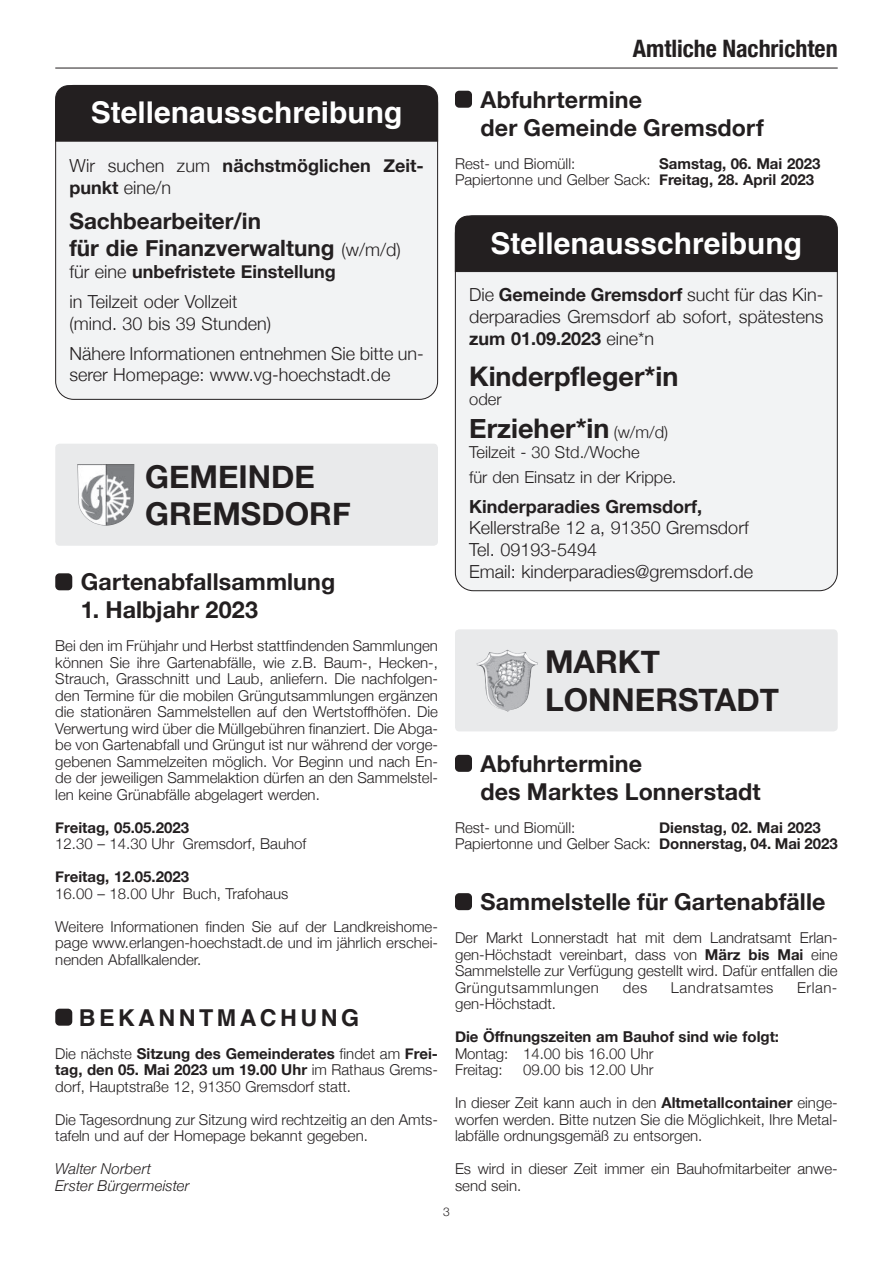
<style>
.page{position:relative;width:893px;height:1263px;background:#fff}
.page>*{position:absolute;margin:0;border:0;box-sizing:border-box;transform-origin:0 0}
.t1{font:700 31.5px/37.8px "Helvetica Neue";color:#231f20}
.t2{font:700 30px "Helvetica";color:#fff}
.t3{font:700 27px "Helvetica Neue";color:#231f20}
.t4{font:700 condensed 24px "Helvetica Neue";color:#231f20}
.t5{font:700 23.25px/27.9px "Helvetica Neue";letter-spacing:.005em;color:#231f20}
.t6{font:700 23.25px "Helvetica";letter-spacing:.15em;color:#231f20}
.t7{font:700 22.5px/27px "Helvetica Neue";color:#231f20}
.t8{font:300 18px/21.6px "Helvetica Neue";color:#231f20}
.t9{font:700 18px/21.6px "Helvetica Neue";color:#231f20}
.t10{font:300 16.5px/25px "Helvetica Neue";color:#231f20}
.t11{font:300 15px/16.5px "Helvetica Neue";color:#231f20;text-align:justify}
.t12{font:700 15px/16.5px "Helvetica Neue";color:#231f20}
.t13{font:italic 300 15px/16.5px "Helvetica Neue";letter-spacing:.005em;color:#231f20}
.t14{font:300 15px "Helvetica Neue";letter-spacing:.035em;color:#231f20}
.t15{font:300 12px "Helvetica Neue";color:#231f20}
.s1{font-weight:300}
.s2{font-weight:300;font-size:18px}
.s3{font-weight:700}
.s4{font-weight:300;font-size:16.5px}
</style>
<div class="page">
<hr style="left:55px;top:68px;width:783px;height:1px;background:#231f20">
<div style="left:55px;top:444px;width:383px;height:102px;background:#e9eaeb;border-radius:4px"></div>
<img style="left:77px;top:464px;width:5px;height:49px">
<div style="left:455px;top:629px;width:383px;height:102px;background:#e9eaeb;border-radius:4px"></div>
<img style="left:476px;top:650px;width:62px;height:62px">
<div style="left:56px;top:85px;width:382px;height:314px;background:#f2f3f4;border-radius:18px"></div>
<div style="left:55px;top:85px;width:383px;height:57px;background:#231f20"></div>
<div style="left:455px;top:216px;width:382px;height:375px;background:#f2f3f4;border-radius:18px"></div>
<div style="left:455px;top:215px;width:383px;height:57px;background:#231f20"></div>
<div style="left:55px;top:573px;width:17px;height:17px;background:#231f20;border-radius:4px"></div>
<div style="left:55px;top:1009px;width:17px;height:17px;background:#231f20;border-radius:4px"></div>
<div style="left:455px;top:91px;width:17px;height:17px;background:#231f20;border-radius:4px"></div>
<div style="left:455px;top:755px;width:17px;height:17px;background:#231f20;border-radius:4px"></div>
<div style="left:455px;top:893px;width:17px;height:17px;background:#231f20;border-radius:4px"></div>
<h2 class="t2" style="left:91px;top:101px;width:313px">Stellenausschreibung</h2>
<p class="t9" style="left:69px;top:155px;width:356px"><span class="s1">Wir suchen zum</span> nächstmöglichen Zeit&shy;punkt <span class="s1">eine/n</span></p>
<h3 class="t7" style="left:69px;top:208px;width:333px">Sachbearbeiter/in<br>für die Finanzverwaltung <span class="s2">(w/m/d)</span></h3>
<p class="t8" style="left:69px;top:257px;width:268px;line-height:30.2px">für eine <span class="s3">unbefristete Einstellung </span>in Teilzeit oder Vollzeit</p>
<p class="t8" style="left:69px;top:308px;width:356px;line-height:30.2px">(mind. 30 bis 39 Stunden)<br>Nähere Informationen entnehmen Sie bitte un-</p>
<p class="t8" style="left:69px;top:364px;width:323px">serer Homepage: www.vg-hoechstadt.de</p>
<h1 class="t1" style="left:145px;top:458px;width:207px">GEMEINDE<br>GREMSDORF</h1>
<h3 class="t5" style="left:81px;top:568px;width:256px">Gartenabfallsammlung</h3>
<h3 class="t5" style="left:81px;top:596px;width:179px">1. Halbjahr 2023</h3>
<p class="t11" style="left:55px;top:638px;width:384px">Bei den im Frühjahr und Herbst stattfindenden Sammlungen können Sie ihre Gartenabfälle, wie z.B. Baum-, Hecken-, Strauch, Grasschnitt und Laub, anliefern. Die nachfolgen&shy;den Termine für die mobilen Grüngutsammlungen ergänzen die stationären Sammelstellen auf den Wertstoffhöfen. Die Verwertung wird über die Müllgebühren finanziert. Die Abga&shy;be von Gartenabfall und Grüngut ist nur während der vorge&shy;gebenen Sammelzeiten möglich. Vor Beginn und nach En&shy;de der jeweiligen Sammelaktion dürfen an den Sammelstel&shy;len keine Grünabfälle abgelagert werden.</p>
<p class="t12" style="left:55px;top:819px;width:135px">Freitag, 05.05.2023</p>
<p class="t11" style="left:55px;top:836px;width:253px">12.30 – 14.30 Uhr Gremsdorf, Bauhof</p>
<p class="t12" style="left:55px;top:869px;width:135px">Freitag, 12.05.2023</p>
<p class="t11" style="left:55px;top:885px;width:235px">16.00 – 18.00 Uhr Buch, Trafohaus</p>
<p class="t11" style="left:55px;top:918px;width:384px">Weitere Informationen finden Sie auf der Landkreishome&shy;page www.erlangen-hoechstadt.de und im jährlich erschei&shy;nenden Abfallkalender.</p>
<h3 class="t6" style="left:79px;top:1008px;width:282px">BEKANNTMACHUNG</h3>
<p class="t11" style="left:55px;top:1045px;width:384px">Die nächste <span class="s3">Sitzung des Gemeinderates</span> findet am <span class="s3">Frei&shy;tag, den 05. Mai 2023 um 19.00 Uhr</span> im Rathaus Grems&shy;dorf, Hauptstraße 12, 91350 Gremsdorf statt.</p>
<p class="t11" style="left:55px;top:1111px;width:384px">Die Tagesordnung zur Sitzung wird rechtzeitig an den Amts&shy;tafeln und auf der Homepage bekannt gegeben.</p>
<p class="t13" style="left:55px;top:1162px;width:136px">Walter Norbert<br>Erster Bürgermeister</p>
<h3 class="t4" style="left:633px;top:40px;width:206px">Amtliche Nachrichten</h3>
<h3 class="t5" style="left:480px;top:85px;width:285px">Abfuhrtermine<br>der Gemeinde Gremsdorf</h3>
<p class="t11" style="left:455px;top:155px;width:122px">Rest- und Biomüll:</p>
<p class="t12" style="left:455px;top:155px;width:367px;text-indent:204px">Samstag, 06. Mai 2023<br><span class="s1">Papiertonne und Gelber Sack:</span> Freitag, 28. April 2023</p>
<h2 class="t2" style="left:490px;top:232px;width:313px">Stellenausschreibung</h2>
<p class="t8" style="left:469px;top:284px;width:356px;text-align:justify">Die <span class="s3">Gemeinde Gremsdorf</span> sucht für das Kin&shy;derparadies Gremsdorf ab sofort, spätestens <span class="s3">zum 01.09.2023</span> eine*n</p>
<h3 class="t3" style="left:469px;top:361px;width:211px">Kinderpfleger*in</h3>
<p class="t10" style="left:469px;top:387px;width:34px">oder</p>
<h3 class="t3" style="left:469px;top:413px;width:200px">Erzieher*in <span class="s4">(w/m/d)</span></h3>
<p class="t10" style="left:469px;top:439px;width:209px">Teilzeit - 30 Std./Woche<br>für den Einsatz in der Krippe.</p>
<p class="t9" style="left:469px;top:495px;width:235px">Kinderparadies Gremsdorf,</p>
<p class="t8" style="left:469px;top:517px;width:285px">Kellerstraße 12 a, 91350 Gremsdorf<br>Tel. 09193-5494<br>Email: kinderparadies@gremsdorf.de</p>
<h1 class="t1" style="left:545px;top:643px;width:235px">MARKT<br>LONNERSTADT</h1>
<h3 class="t5" style="left:480px;top:749px;width:282px">Abfuhrtermine<br>des Marktes Lonnerstadt</h3>
<p class="t11" style="left:455px;top:819px;width:122px">Rest- und Biomüll:</p>
<p class="t12" style="left:455px;top:819px;width:384px;text-indent:204px">Dienstag, 02. Mai 2023<br><span class="s1">Papiertonne und Gelber Sack:</span> Donnerstag, 04. Mai 2023</p>
<h3 class="t5" style="left:480px;top:888px;width:346px">Sammelstelle für Gartenabfälle</h3>
<p class="t11" style="left:455px;top:930px;width:384px">Der Markt Lonnerstadt hat mit dem Landratsamt Erlan&shy;gen-Höchstadt vereinbart, dass von <span class="s3">März bis Mai</span> eine Sammelstelle zur Verfügung gestellt wird. Dafür entfallen die Grüngutsammlungen</p>
<p class="t11" style="left:623px;top:979px;width:26px">des</p>
<p class="t14" style="left:671px;top:979px;width:104px">Landratsamtes</p>
<p class="t11" style="left:797px;top:979px;width:42px">Erlan-</p>
<p class="t11" style="left:455px;top:996px;width:103px">gen-Höchstadt.</p>
<p class="t12" style="left:455px;top:1028px;width:326px">Die Öffnungszeiten am Bauhof sind wie folgt:</p>
<p class="t11" style="left:455px;top:1045px;width:200px">Montag: 14.00 bis 16.00 Uhr<br>Freitag:</p>
<p class="t11" style="left:523px;top:1062px;width:132px">09.00 bis 12.00 Uhr</p>
<p class="t11" style="left:455px;top:1095px;width:384px">In dieser Zeit kann auch in den <span class="s3">Altmetallcontainer</span> einge&shy;worfen werden. Bitte nutzen Sie die Möglichkeit, Ihre Metal&shy;labfälle ordnungsgemäß zu entsorgen.</p>
<p class="t11" style="left:455px;top:1161px;width:384px">Es wird in dieser Zeit immer ein Bauhofmitarbeiter anwe&shy;send sein.</p>
<p class="t15" style="left:443px;top:1205px;width:8px">3</p>
</div>
